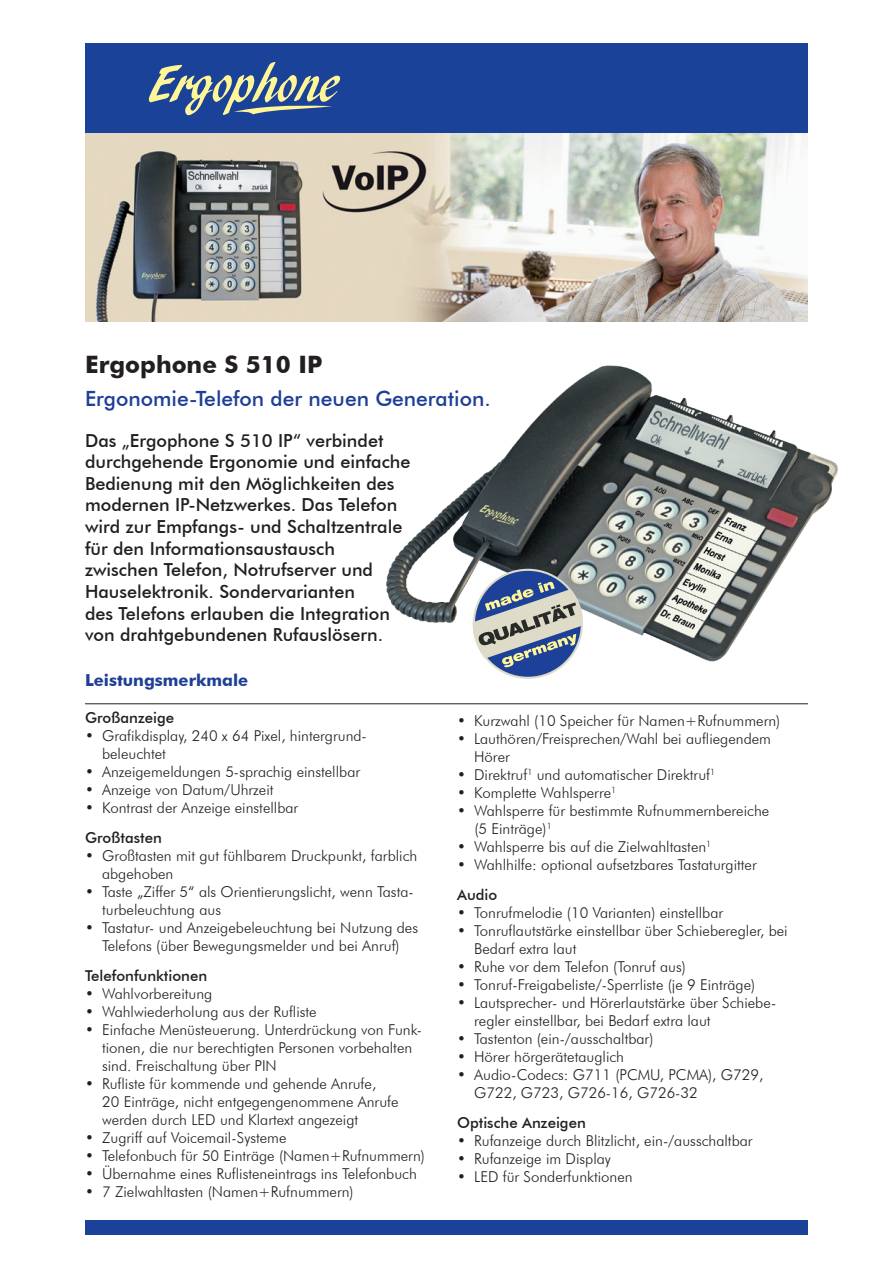
<style>
.page{position:relative;width:893px;height:1263px;background:#fff}
.page>*{position:absolute;margin:0;border:0;box-sizing:border-box;transform-origin:0 0}
.Banner-head{font:700 24px "Futura BT";color:#231f20}
.Banner-Subhead{font:500 21px "Futura BT";color:#1f3f97}
.Titel_3{font:500 18px/21.6px "Futura BT";color:#231f20}
.Head-blue{font:700 16.5px "Futura BT";color:#1f3f97}
.Fließtext{font:300 15px/18px "Futura BT";color:#231f20}
.Head{font:500 15px "Futura BT";color:#231f20}
</style>
<div class="page">
<div style="left:85px;top:1220px;width:723px;height:15px;background:#1b4299"></div>
<div style="left:85px;top:43px;width:723px;height:91px;background:#1b4299"></div>
<svg style="left:148px;top:62px;width:193px;height:53px"></svg>
<img style="left:85px;top:134px;width:723px;height:187px">
<img style="left:386px;top:365px;width:452px;height:314px">
<svg style="left:474px;top:570px;width:108px;height:108px"></svg>
<svg style="left:472px;top:581px;width:112px;height:87px;background:#929dab"></svg>
<hr style="left:85px;top:703px;width:723px;height:1px;background:#231f20">
<p class="Banner-head" style="left:85px;top:350px;width:239px">Ergophone S 510 IP</p>
<p class="Banner-Subhead" style="left:85px;top:386px;width:407px">Ergonomie-Telefon der neuen Generation.</p>
<p class="Titel_3" style="left:85px;top:429px;width:327px">Das „Ergophone S 510 IP“ verbindet durchgehende Ergonomie und einfache Bedienung mit den Möglichkeiten des modernen IP-Netzwerkes. Das Telefon wird zur Empfangs- und Schaltzentrale für den Informationsaustausch zwischen Telefon, Notrufserver und Hauselektronik. Sondervarianten<br>des Telefons erlauben die Integration von drahtgebundenen Rufauslösern.</p>
<p class="Head-blue" style="left:85px;top:670px;width:165px">Leistungsmerkmale</p>
<p class="Head" style="left:85px;top:709px;width:91px">Großanzeige</p>
<p class="Fließtext" style="left:102px;top:727px;width:266px;text-indent:-17px">• Grafikdisplay, 240 x 64 Pixel, hintergrund&shy;beleuchtet</p>
<p class="Fließtext" style="left:85px;top:763px;width:277px">• Anzeigemeldungen 5-sprachig einstellbar</p>
<p class="Fließtext" style="left:85px;top:781px;width:190px">• Anzeige von Datum/Uhrzeit</p>
<p class="Fließtext" style="left:85px;top:799px;width:215px">• Kontrast der Anzeige einstellbar</p>
<p class="Head" style="left:85px;top:829px;width:78px">Großtasten</p>
<p class="Fließtext" style="left:102px;top:847px;width:317px;text-indent:-17px">• Großtasten mit gut fühlbarem Druckpunkt, farblich abgehoben</p>
<p class="Fließtext" style="left:102px;top:883px;width:313px;text-indent:-17px">• Taste „Ziffer 5“ als Orientierungslicht, wenn Tasta&shy;turbeleuchtung aus</p>
<p class="Fließtext" style="left:85px;top:919px;width:335px;text-align:center">• Tastatur- und Anzeigebeleuchtung bei Nutzung des<br>Telefons (über Bewegungsmelder und bei Anruf)</p>
<p class="Head" style="left:85px;top:967px;width:124px">Telefonfunktionen</p>
<p class="Fließtext" style="left:85px;top:985px;width:129px">• Wahlvorbereitung</p>
<p class="Fließtext" style="left:85px;top:1003px;width:233px">• Wahlwiederholung aus der Rufliste</p>
<p class="Fließtext" style="left:102px;top:1021px;width:322px;text-indent:-17px">• Einfache Menüsteuerung. Unterdrückung von Funk&shy;tionen, die nur berechtigten Personen vorbehalten sind. Freischaltung über PIN</p>
<p class="Fließtext" style="left:102px;top:1075px;width:298px;text-indent:-17px">• Rufliste für kommende und gehende Anrufe,<br>20 Einträge, nicht entgegengenommene Anrufe werden durch LED und Klartext angezeigt</p>
<p class="Fließtext" style="left:85px;top:1129px;width:203px">• Zugriff auf Voicemail-Systeme</p>
<p class="Fließtext" style="left:85px;top:1147px;width:341px">• Telefonbuch für 50 Einträge (Namen+Rufnummern)</p>
<p class="Fließtext" style="left:85px;top:1165px;width:333px">• Übernahme eines Ruflisteneintrags ins Telefonbuch</p>
<p class="Fließtext" style="left:85px;top:1183px;width:270px">• 7 Zielwahltasten (Namen+Rufnummern)</p>
<p class="Fließtext" style="left:457px;top:711px;width:325px">• Kurzwahl (10 Speicher für Namen+Rufnummern)</p>
<p class="Fließtext" style="left:474px;top:729px;width:298px;text-indent:-17px">• Lauthören/Freisprechen/Wahl bei aufliegendem<br>Hörer</p>
<p class="Fließtext" style="left:457px;top:765px;width:260px">• Direktruf<sup>1</sup> und automatischer Direktruf<sup>1</sup></p>
<p class="Fließtext" style="left:457px;top:783px;width:161px">• Komplette Wahlsperre<sup>1</sup></p>
<p class="Fließtext" style="left:457px;top:801px;width:314px">• Wahlsperre für bestimmte Rufnummernbereiche</p>
<p class="Fließtext" style="left:474px;top:819px;width:79px">(5 Einträge)<sup>1</sup></p>
<p class="Fließtext" style="left:457px;top:837px;width:256px">• Wahlsperre bis auf die Zielwahltasten<sup>1</sup></p>
<p class="Fließtext" style="left:457px;top:855px;width:301px">• Wahlhilfe: optional aufsetzbares Tastaturgitter</p>
<p class="Head" style="left:457px;top:885px;width:42px">Audio</p>
<p class="Fließtext" style="left:457px;top:903px;width:268px">• Tonrufmelodie (10 Varianten) einstellbar</p>
<p class="Fließtext" style="left:474px;top:921px;width:315px;text-indent:-17px">• Tonruflautstärke einstellbar über Schieberegler, bei<br>Bedarf extra laut</p>
<p class="Fließtext" style="left:457px;top:957px;width:230px">• Ruhe vor dem Telefon (Tonruf aus)</p>
<p class="Fließtext" style="left:457px;top:975px;width:300px">• Tonruf-Freigabeliste/-Sperrliste (je 9 Einträge)</p>
<p class="Fließtext" style="left:474px;top:993px;width:304px;text-indent:-17px">• Lautsprecher- und Hörerlautstärke über Schiebe&shy;regler einstellbar, bei Bedarf extra laut</p>
<p class="Fließtext" style="left:457px;top:1029px;width:198px">• Tastenton (ein-/ausschaltbar)</p>
<p class="Fließtext" style="left:457px;top:1047px;width:168px">• Hörer hörgerätetauglich</p>
<p class="Fließtext" style="left:474px;top:1065px;width:291px;text-indent:-17px">• Audio-Codecs: G711 (PCMU, PCMA), G729,<br>G722, G723, G726-16, G726-32</p>
<p class="Head" style="left:457px;top:1113px;width:130px">Optische Anzeigen</p>
<p class="Fließtext" style="left:457px;top:1131px;width:297px">• Rufanzeige durch Blitzlicht, ein-/ausschaltbar</p>
<p class="Fließtext" style="left:457px;top:1149px;width:155px">• Rufanzeige im Display</p>
<p class="Fließtext" style="left:457px;top:1167px;width:177px">• LED für Sonderfunktionen</p>
</div>
